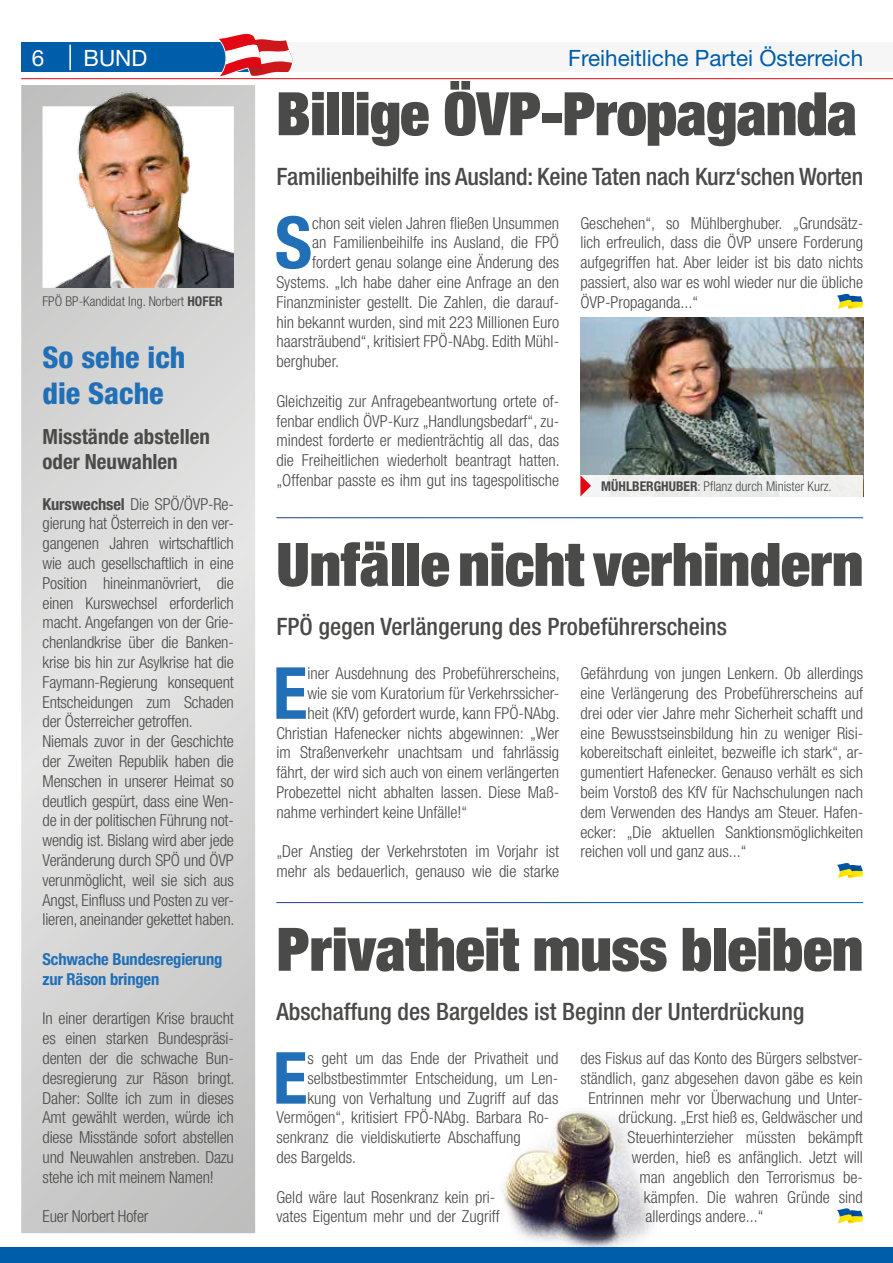
<style>
.page{position:relative;width:893px;height:1263px;background:#fff}
.page>*{position:absolute;margin:0;border:0;box-sizing:border-box;transform-origin:0 0}
.t1{font:700 condensed 72px "Helvetica Neue";color:#206fb7}
.t2{font:900 expanded 60px "Helvetica Neue";color:#4a4a49}
.t3{font:800 condensed 30px/36px "Helvetica Neue";color:#206fb7}
.t4{font:500 condensed 24px "Helvetica Neue";color:#4a4a49}
.t5{font:22.5px "Helvetica Neue";color:#005da9}
.t6{font:22.5px "Helvetica Neue";color:#fff}
.t7{font:700 condensed 21px/25.2px "Helvetica Neue";color:#4a4a49}
.t8{font:300 condensed 16.5px/19.8px "Helvetica Neue";color:#4a4a49;text-align:justify}
.t9{font:700 condensed 16.5px/19.8px "Helvetica Neue";letter-spacing:-.01em;color:#206fb7}
.t10{font:300 condensed 13.5px "Helvetica Neue";color:#4a4a49}
.s1{font-weight:700}
</style>
<div class="page">
<div style="left:21px;top:43px;width:234px;height:29px;background:#005da9"></div>
<div style="left:255px;top:43px;width:638px;height:29px;background:#f6f6f6"></div>
<hr style="left:69px;top:45px;width:2px;height:25px;background:#fff">
<hr style="left:21px;top:78px;width:872px;height:1px;background:#e30613">
<svg style="left:217px;top:33px;width:76px;height:44px"></svg>
<svg style="left:21px;top:85px;width:234px;height:1148px;background:#d6d6d6"></svg>
<img style="left:53px;top:89px;width:181px;height:199px">
<svg style="left:837px;top:294px;width:26px;height:15px"></svg>
<svg style="left:837px;top:863px;width:26px;height:15px"></svg>
<svg style="left:837px;top:1208px;width:26px;height:15px"></svg>
<img style="left:580px;top:318px;width:283px;height:157px">
<div style="left:580px;top:475px;width:283px;height:21px;background:#edeeed"></div>
<svg style="left:580px;top:475px;width:11px;height:21px"></svg>
<img style="left:457px;top:1111px;width:226px;height:137px">
<div style="left:0;top:1248px;width:893px;height:15px;background:#005da9"></div>
<h3 class="t6" style="left:32px;top:44px;width:14px">6</h3>
<h3 class="t5" style="left:568px;top:44px;width:297px">Freiheitliche Partei Österreich</h3>
<h2 class="t2" style="left:276px;top:75px;width:582px">Billige ÖVP-Propaganda</h2>
<h3 class="t6" style="left:84px;top:44px;width:65px">BUND</h3>
<p class="t10" style="left:43px;top:294px;width:182px">FPÖ BP-Kandidat Ing. Norbert <span class="s1">HOFER</span></p>
<h3 class="t3" style="left:43px;top:339px;width:144px">So sehe ich die Sache</h3>
<p class="t7" style="left:43px;top:423px;width:169px">Misstände abstellen oder Neuwahlen</p>
<p class="t8" style="left:43px;top:494px;width:193px;text-align:left"><span class="s1">Kurswechsel</span> Die SPÖ/ÖVP-Re&shy;gierung hat Österreich in den ver&shy;gangenen Jahren wirtschaftlich wie auch gesellschaftlich in eine<br>Position hineinmanövriert, die einen Kurswechsel erforderlich macht. Angefangen von der Grie&shy;chenlandkrise über die Banken&shy;krise bis hin zur Asylkrise hat die<br>Faymann-Regierung konsequent<br>Entscheidungen zum Schaden der Österreicher getroffen.<br>Niemals zuvor in der Geschichte der Zweiten Republik haben die<br>Menschen in unserer Heimat so deutlich gespürt, dass eine Wen&shy;de in der politischen Führung not&shy;wendig ist. Bislang wird aber jede<br>Veränderung durch SPÖ und ÖVP verunmöglicht, weil sie sich aus<br>Angst, Einfluss und Posten zu ver&shy;lieren, aneinander gekettet haben.</p>
<p class="t9" style="left:43px;top:949px;width:181px">Schwache Bundesregierung zur Räson bringen</p>
<p class="t8" style="left:43px;top:1008px;width:193px">In einer derartigen Krise braucht es einen starken Bundespräsi&shy;denten der die schwache Bun&shy;desregierung zur Räson bringt.<br>Daher: Sollte ich zum in dieses Amt gewählt werden, würde ich diese Misstände sofort abstellen und Neuwahlen anstreben. Dazu stehe ich mit meinem Namen!</p>
<p class="t8" style="left:43px;top:1206px;width:107px">Euer Norbert Hofer</p>
<h3 class="t4" style="left:276px;top:162px;width:588px">Familienbeihilfe ins Ausland: Keine Taten nach Kurz‘schen Worten</h3>
<h1 class="t1" style="left:275px;top:199px;width:39px">S</h1>
<p class="t8" style="left:312px;top:213px;width:248px">chon seit vielen Jahren fließen Unsummen</p>
<p class="t8" style="left:312px;top:232px;width:248px">an Familienbeihilfe ins Ausland, die FPÖ</p>
<p class="t8" style="left:312px;top:252px;width:248px">fordert genau solange eine Änderung des</p>
<p class="t8" style="left:276px;top:272px;width:284px">Systems. „Ich habe daher eine Anfrage an den</p>
<p class="t8" style="left:276px;top:292px;width:284px">Finanzminister gestellt. Die Zahlen, die darauf-</p>
<p class="t8" style="left:276px;top:312px;width:284px">hin bekannt wurden, sind mit 223 Millionen Euro</p>
<p class="t8" style="left:276px;top:331px;width:284px">haarsträubend“, kritisiert FPÖ-NAbg. Edith Mühl-</p>
<p class="t8" style="left:276px;top:351px;width:64px">berghuber.</p>
<p class="t8" style="left:276px;top:391px;width:285px">Gleichzeitig zur Anfragebeantwortung ortete of&shy;fenbar endlich ÖVP-Kurz „Handlungsbedarf“, zu&shy;mindest forderte er medienträchtig all das, das die Freiheitlichen wiederholt beantragt hatten. „Offenbar passte es ihm gut ins tagespolitische</p>
<p class="t8" style="left:580px;top:213px;width:284px">Geschehen“, so Mühlberghuber. „Grundsätz&shy;lich erfreulich, dass die ÖVP unsere Forderung aufgegriffen hat. Aber leider ist bis dato nichts passiert, also war es wohl wieder nur die übliche ÖVP-Propaganda...“</p>
<p class="t10" style="left:601px;top:478px;width:232px"><span class="s1">MÜHLBERGHUBER</span>: Pflanz durch Minister Kurz.</p>
<h2 class="t2" style="left:276px;top:526px;width:588px">Unfälle nicht verhindern</h2>
<h3 class="t4" style="left:276px;top:612px;width:452px">FPÖ gegen Verlängerung des Probeführerscheins</h3>
<h1 class="t1" style="left:273px;top:650px;width:36px">E</h1>
<p class="t8" style="left:307px;top:663px;width:254px">iner Ausdehnung des Probeführerscheins,</p>
<p class="t8" style="left:307px;top:683px;width:253px">wie sie vom Kuratorium für Verkehrssicher-</p>
<p class="t8" style="left:307px;top:703px;width:254px">heit (KfV) gefordert wurde, kann FPÖ-NAbg.</p>
<p class="t8" style="left:276px;top:723px;width:284px">Christian Hafenecker nichts abgewinnen: „Wer</p>
<p class="t8" style="left:276px;top:742px;width:284px">im Straßenverkehr unachtsam und fahrlässig</p>
<p class="t8" style="left:276px;top:762px;width:284px">fährt, der wird sich auch von einem verlängerten</p>
<p class="t8" style="left:276px;top:782px;width:284px">Probezettel nicht abhalten lassen. Diese Maß-</p>
<p class="t8" style="left:276px;top:802px;width:192px">nahme verhindert keine Unfälle!“</p>
<p class="t8" style="left:276px;top:841px;width:284px">„Der Anstieg der Verkehrstoten im Vorjahr ist mehr als bedauerlich, genauso wie die starke</p>
<p class="t8" style="left:580px;top:663px;width:284px">Gefährdung von jungen Lenkern. Ob allerdings eine Verlängerung des Probeführerscheins auf drei oder vier Jahre mehr Sicherheit schafft und eine Bewusstseinsbildung hin zu weniger Risi&shy;kobereitschaft einleitet, bezweifle ich stark“, ar&shy;gumentiert Hafenecker. Genauso verhält es sich beim Vorstoß des KfV für Nachschulungen nach dem Verwenden des Handys am Steuer. Hafen&shy;ecker: „Die aktuellen Sanktionsmöglichkeiten reichen voll und ganz aus...“</p>
<h2 class="t2" style="left:276px;top:911px;width:588px">Privatheit muss bleiben</h2>
<h3 class="t4" style="left:276px;top:997px;width:530px">Abschaffung des Bargeldes ist Beginn der Unterdrückung</h3>
<h1 class="t1" style="left:273px;top:1034px;width:36px">E</h1>
<p class="t8" style="left:307px;top:1048px;width:252px">s geht um das Ende der Privatheit und</p>
<p class="t8" style="left:307px;top:1068px;width:253px">selbstbestimmter Entscheidung, um Len-</p>
<p class="t8" style="left:307px;top:1088px;width:252px">kung von Verhaltung und Zugriff auf das</p>
<p class="t8" style="left:276px;top:1107px;width:274px">Vermögen“, kritisiert FPÖ-NAbg. Barbara Ro-</p>
<p class="t8" style="left:276px;top:1127px;width:246px">senkranz die vieldiskutierte Abschaffung</p>
<p class="t8" style="left:276px;top:1147px;width:81px">des Bargelds.</p>
<p class="t8" style="left:276px;top:1187px;width:225px">Geld wäre laut Rosenkranz kein pri&shy;vates Eigentum mehr und der Zugriff</p>
<p class="t8" style="left:580px;top:1048px;width:284px">des Fiskus auf das Konto des Bürgers selbstver-</p>
<p class="t8" style="left:580px;top:1068px;width:284px">ständlich, ganz abgesehen davon gäbe es kein</p>
<p class="t8" style="left:588px;top:1088px;width:276px">Entrinnen mehr vor Überwachung und Unter-</p>
<p class="t8" style="left:618px;top:1107px;width:246px">drückung. „Erst hieß es, Geldwäscher und</p>
<p class="t8" style="left:627px;top:1127px;width:237px">Steuerhinterzieher müssten bekämpft</p>
<p class="t8" style="left:632px;top:1147px;width:232px">werden, hieß es anfänglich. Jetzt will</p>
<p class="t8" style="left:639px;top:1167px;width:225px">man angeblich den Terrorismus be-</p>
<p class="t8" style="left:644px;top:1187px;width:220px">kämpfen. Die wahren Gründe sind</p>
<p class="t8" style="left:645px;top:1206px;width:120px">allerdings andere...“</p>
</div>
